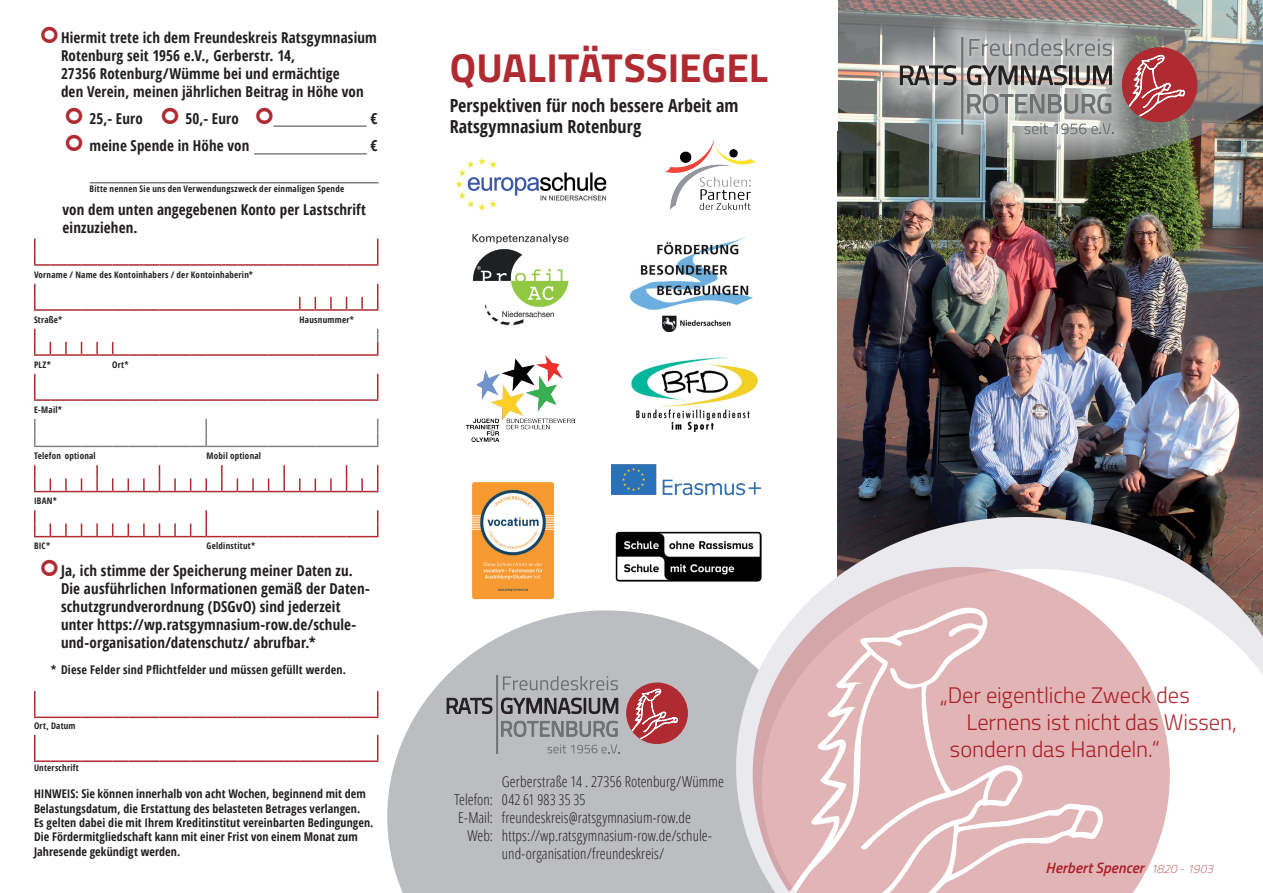
<style>
.page{position:relative;width:1263px;height:893px;background:#fff}
.page>*{position:absolute;margin:0;border:0;box-sizing:border-box;transform-origin:0 0}
.t1{font:700 40.5px "Titillium Web";color:#b02a31}
.t2{font:300 22.5px "Titillium Web";letter-spacing:-.005em;color:#b02a31}
.t3{font:700 condensed 18px/21.6px "Open Sans";letter-spacing:.005em;color:#231f20}
.t4{font:700 condensed 15px/18px "Open Sans";letter-spacing:.01em;color:#231f20}
.t5{font:300 condensed 15px/18px "Open Sans";letter-spacing:.005em;color:#231f20}
.t6{font:italic 600 15px "Titillium Web";letter-spacing:.01em;color:#b02a31}
.t7{font:700 condensed 12px/14.4px "Open Sans";letter-spacing:.01em;color:#231f20}
.t8{font:700 condensed 9px "Open Sans";letter-spacing:.03em;color:#231f20}
.s1{font-weight:100;font-size:12px}
</style>
<div class="page">
<img style="left:838px;top:179px;width:425px;height:330px">
<div style="left:706px;top:0;width:557px;height:179px;background:#231f20;opacity:.75"></div>
<img style="left:706px;top:0;width:557px;height:172px">
<svg style="left:387px;top:610px;width:342px;height:283px;background:#c4c5c8"></svg>
<svg style="left:729px;top:509px;width:534px;height:384px"></svg>
<div style="left:570px;top:0;width:268px;height:131px;background:#fff"></div>
<svg style="left:874px;top:12px;width:265px;height:148px;background:#979997"></svg>
<svg style="left:967px;top:66px;width:145px;height:19px;background:#827d7a"></svg>
<svg style="left:969px;top:38px;width:143px;height:18px;background:#a6a9a9"></svg>
<svg style="left:1024px;top:123px;width:89px;height:11px"></svg>
<svg style="left:967px;top:94px;width:144px;height:20px;background:#9b9e9e"></svg>
<svg style="left:900px;top:65px;width:56px;height:20px"></svg>
<div style="left:961px;top:37px;width:2px;height:97px;background:#6d7172;border:1px solid #6d7172"></div>
<svg style="left:34px;top:239px;width:344px;height:27px"></svg>
<svg style="left:34px;top:284px;width:344px;height:27px"></svg>
<svg style="left:34px;top:329px;width:344px;height:27px"></svg>
<svg style="left:34px;top:374px;width:344px;height:27px"></svg>
<svg style="left:34px;top:419px;width:344px;height:28px"></svg>
<svg style="left:34px;top:465px;width:344px;height:27px"></svg>
<svg style="left:34px;top:510px;width:344px;height:27px"></svg>
<svg style="left:34px;top:691px;width:344px;height:27px"></svg>
<svg style="left:34px;top:735px;width:344px;height:27px"></svg>
<hr style="left:254px;top:153px;width:113px;height:2px;background:#808285">
<svg style="left:761px;top:564px;width:502px;height:329px"></svg>
<svg style="left:501px;top:698px;width:117px;height:16px;background:#716f72"></svg>
<svg style="left:503px;top:676px;width:115px;height:14px;background:#a7a9ab"></svg>
<svg style="left:547px;top:744px;width:72px;height:9px"></svg>
<svg style="left:501px;top:721px;width:117px;height:16px;background:#959799"></svg>
<svg style="left:447px;top:698px;width:45px;height:16px"></svg>
<hr style="left:496px;top:675px;width:2px;height:79px;background:#6d7172">
<hr style="left:90px;top:182px;width:288px;height:1px;background:#808285">
<img style="left:455px;top:158px;width:152px;height:53px">
<img style="left:472px;top:233px;width:97px;height:93px">
<img style="left:472px;top:482px;width:82px;height:118px">
<img style="left:665px;top:139px;width:90px;height:71px">
<img style="left:631px;top:357px;width:127px;height:75px">
<img style="left:631px;top:238px;width:122px;height:93px">
<img style="left:616px;top:531px;width:145px;height:50px">
<div style="left:1122px;top:47px;width:75px;height:75px;background:#b02a31;border:1px solid #b02a31;border-radius:50%"></div>
<svg style="left:1129px;top:53px;width:56px;height:63px"></svg>
<svg style="left:753px;top:567px;width:417px;height:326px;fill:#e1b5b6"></svg>
<svg style="left:788px;top:604px;width:315px;height:289px;background:#e3bdbe"></svg>
<div style="left:626px;top:682px;width:62px;height:62px;background:#b02a31;border:1px solid #b02a31;border-radius:50%"></div>
<svg style="left:632px;top:688px;width:46px;height:51px"></svg>
<hr style="left:273px;top:125px;width:94px;height:2px;background:#808285">
<img style="left:466px;top:355px;width:108px;height:86px">
<img style="left:611px;top:464px;width:150px;height:32px">
<p class="t4" style="left:61px;top:28px;width:317px">Hiermit trete ich dem Freundeskreis Ratsgymnasium Rotenburg seit 1956 e.V., Gerberstr. 14,<br>27356 Rotenburg/Wümme bei und ermächtige<br>den Verein, meinen jährlichen Beitrag in Höhe von</p>
<p class="t4" style="left:90px;top:109px;width:55px">25,- Euro</p>
<p class="t4" style="left:186px;top:109px;width:55px">50,- Euro</p>
<p class="t4" style="left:371px;top:109px;width:8px">€</p>
<p class="t4" style="left:90px;top:136px;width:161px">meine Spende in Höhe von</p>
<p class="t4" style="left:371px;top:136px;width:8px">€</p>
<p class="t8" style="left:90px;top:183px;width:256px">Bitte nennen Sie uns den Verwendungszweck der einmaligen Spende</p>
<p class="t4" style="left:63px;top:200px;width:305px">von dem unten angegebenen Konto per Lastschrift einzuziehen.</p>
<p class="t8" style="left:34px;top:268px;width:221px">Vorname / Name des Kontoinhabers / der Kontoinhaberin*</p>
<p class="t8" style="left:34px;top:313px;width:30px">Straße*</p>
<p class="t8" style="left:300px;top:313px;width:56px">Hausnummer*</p>
<p class="t8" style="left:34px;top:358px;width:18px">PLZ*</p>
<p class="t8" style="left:112px;top:358px;width:18px">Ort*</p>
<p class="t8" style="left:34px;top:403px;width:30px">E-Mail*</p>
<p class="t8" style="left:34px;top:450px;width:63px">Telefon optional</p>
<p class="t8" style="left:207px;top:450px;width:56px">Mobil optional</p>
<p class="t8" style="left:34px;top:495px;width:24px">IBAN*</p>
<p class="t8" style="left:34px;top:540px;width:18px">BIC*</p>
<p class="t8" style="left:207px;top:540px;width:50px">Geldinstitut*</p>
<p class="t4" style="left:61px;top:562px;width:310px">Ja, ich stimme der Speicherung meiner Daten zu.<br>Die ausführlichen Informationen gemäß der Daten&shy;schutzgrundverordnung (DSGvO) sind jederzeit unter https://wp.ratsgymnasium-row.de/schule&shy;und-organisation/datenschutz/ abrufbar.*</p>
<p class="t7" style="left:51px;top:662px;width:297px">* Diese Felder sind Pflichtfelder und müssen gefüllt werden.</p>
<p class="t8" style="left:34px;top:719px;width:43px">Ort, Datum</p>
<p class="t8" style="left:34px;top:761px;width:46px">Unterschrift</p>
<p class="t7" style="left:34px;top:786px;width:341px">HINWEIS: Sie können innerhalb von acht Wochen, beginnend mit dem Belastungsdatum, die Erstattung des belasteten Betrages verlangen.<br>Es gelten dabei die mit Ihrem Kreditinstitut vereinbarten Bedingungen.<br>Die Fördermitgliedschaft kann mit einer Frist von einem Monat zum Jahresende gekündigt werden.</p>
<h1 class="t1" style="left:450px;top:36px;width:320px">QUALITÄTSSIEGEL</h1>
<p class="t3" style="left:450px;top:94px;width:290px">Perspektiven für noch bessere Arbeit am<br>Ratsgymnasium Rotenburg</p>
<p class="t5" style="left:454px;top:772px;width:271px;text-indent:48px">Gerberstraße 14 . 27356 Rotenburg/Wümme<br>Telefon: 042 61 983 35 35<br>E-Mail: freundeskreis@ratsgymnasium-row.de</p>
<p class="t5" style="left:502px;top:826px;width:211px;text-indent:-35px">Web: https://wp.ratsgymnasium-row.de/schule&shy;und-organisation/freundeskreis/</p>
<h2 class="t2" style="left:940px;top:679px;width:251px">„Der eigentliche Zweck des</h2>
<h2 class="t2" style="left:966px;top:706px;width:272px">Lernens ist nicht das Wissen,</h2>
<h2 class="t2" style="left:950px;top:733px;width:211px">sondern das Handeln.“</h2>
<p class="t6" style="left:1045px;top:856px;width:169px">Herbert Spencer <span class="s1">1820 - 1903</span></p>
</div>
